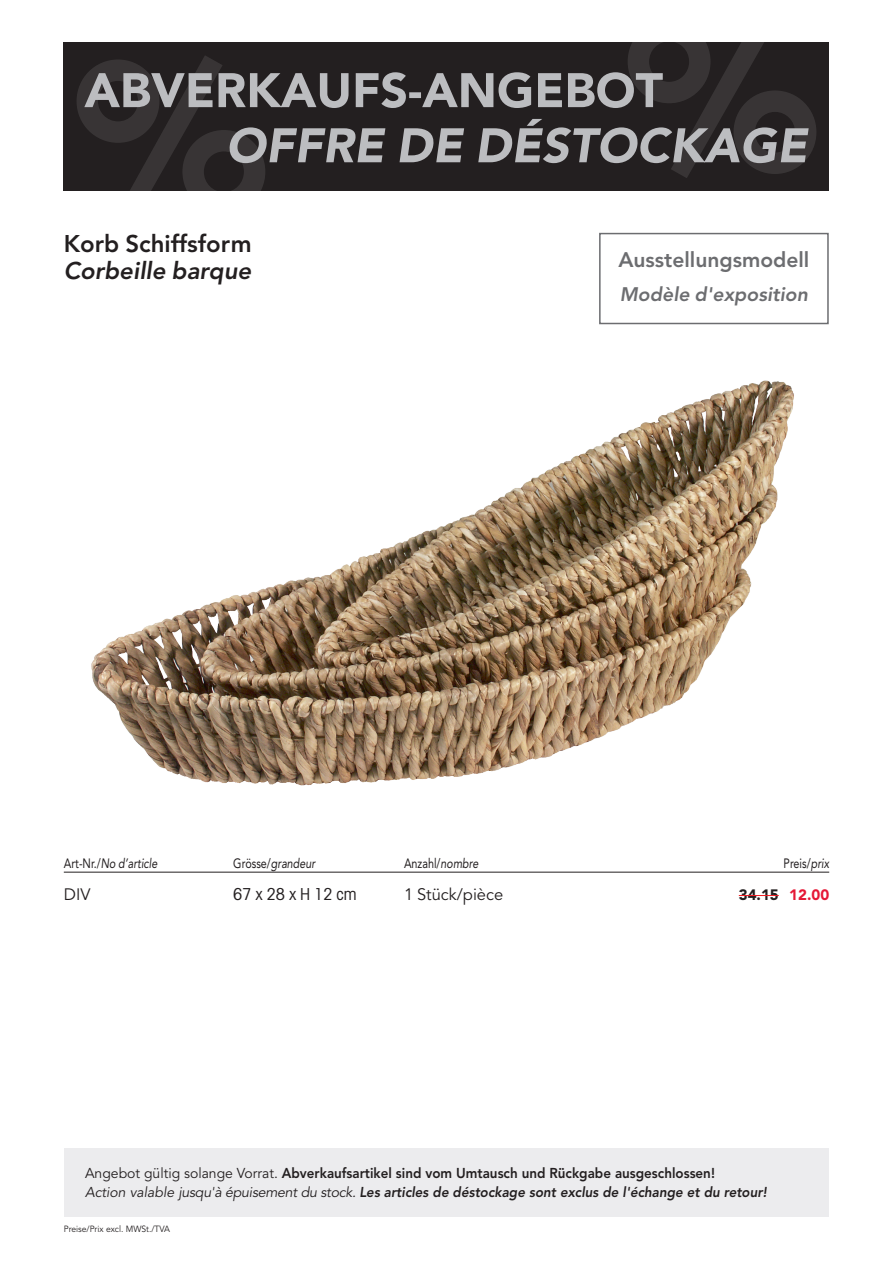
<style>
.page{position:relative;width:893px;height:1263px;background:#fff}
.page>*{position:absolute;margin:0;border:0;box-sizing:border-box;transform-origin:0 0}
.Abverkauf_Titel-klei{font:800 24px "Avenir LT Std";color:#231f20}
.Abverkauf_Titel-klei-2{font:italic 800 24px "Avenir LT Std";color:#231f20}
.Abverkauf_Produktnam{font:800 21px "Avenir LT Std";color:#6c6d70}
.Abverkauf_Produktnam-2{font:italic 800 19.5px "Avenir LT Std";color:#6c6d70}
.Abverkauf_Produktbes{font:16.5px "Avenir LT Std";color:#231f20}
.Abverkauf_Produktbes-2{font:condensed 16.5px "Avant Garde";color:#231f20}
.Abverkauf_Produktbes-3{font:900 15px "Avenir LT Std";color:#231f20}
.t1{font:800 14.25px/19.5px "Avenir LT Std";color:#231f20;scale:.94 1}
.Abverkauf_Tabellenko{font:italic 13.5px "Avenir LT Std";color:#231f20;scale:.8 1}
.Abverkauf_Tabellenko-2{font:13.5px "Avenir LT Std";color:#231f20;scale:.8 1}
.t2{font:9px "Avenir LT Std";color:#231f20;scale:.95 1}
.s1{font-style:normal}
.s2{font-style:italic}
.s3{color:#e51836}
.s4{font-weight:400}
.s5{font-weight:400;font-style:italic}
</style>
<div class="page">
<div style="left:64px;top:43px;width:765px;height:148px;background:#231f20"></div>
<svg style="left:77px;top:42px;width:739px;height:149px"></svg>
<div style="left:64px;top:1148px;width:765px;height:68px;background:#ececee"></div>
<hr style="left:64px;top:872px;width:765px;height:1px;background:#231f20">
<hr style="left:739px;top:895px;width:40px;height:1px;background:#ee1d23">
<img style="left:91px;top:380px;width:703px;height:406px">
<div style="left:599px;top:233px;width:230px;height:91px;border:2px solid #6c6d70"></div>
<p class="Abverkauf_Titel-klei" style="left:64px;top:229px;width:189px">Korb Schiffsform</p>
<p class="Abverkauf_Titel-klei-2" style="left:64px;top:256px;width:189px">Corbeille barque</p>
<p class="Abverkauf_Produktnam" style="left:618px;top:248px;width:192px">Ausstellungsmodell</p>
<p class="Abverkauf_Produktnam-2" style="left:620px;top:282px;width:189px">Modèle d'exposition</p>
<p class="Abverkauf_Tabellenko" style="left:64px;top:855px;width:118px"><span class="s1">Art-Nr./</span>No d’article</p>
<p class="Abverkauf_Tabellenko" style="left:233px;top:855px;width:104px"><span class="s1">Grösse/</span>grandeur</p>
<p class="Abverkauf_Tabellenko-2" style="left:404px;top:855px;width:95px">Anzahl/<span class="s2">nombre</span></p>
<p class="Abverkauf_Tabellenko-2" style="left:784px;top:855px;width:58px">Preis/<span class="s2">prix</span></p>
<p class="Abverkauf_Produktbes" style="left:64px;top:885px;width:28px">DIV</p>
<p class="Abverkauf_Produktbes-2" style="left:233px;top:884px;width:125px">67 x 28 x H 12 cm</p>
<p class="Abverkauf_Produktbes" style="left:404px;top:885px;width:101px">1 Stück/pièce</p>
<p class="Abverkauf_Produktbes-3" style="left:739px;top:886px;width:92px">34.15 <span class="s3">12.00</span></p>
<p class="t1" style="left:85px;top:1163px;width:727px"><span class="s4">Angebot gültig solange Vorrat.</span> Abverkaufsartikel sind vom Umtausch und Rückgabe ausgeschlossen!<br><span class="s5">Action valable jusqu'à épuisement du stock.</span> <span class="s2">Les articles de déstockage sont exclus de l'échange et du retour!</span></p>
<p class="t2" style="left:64px;top:1223px;width:113px">Preise/Prix excl. MWSt./TVA</p>
</div>
